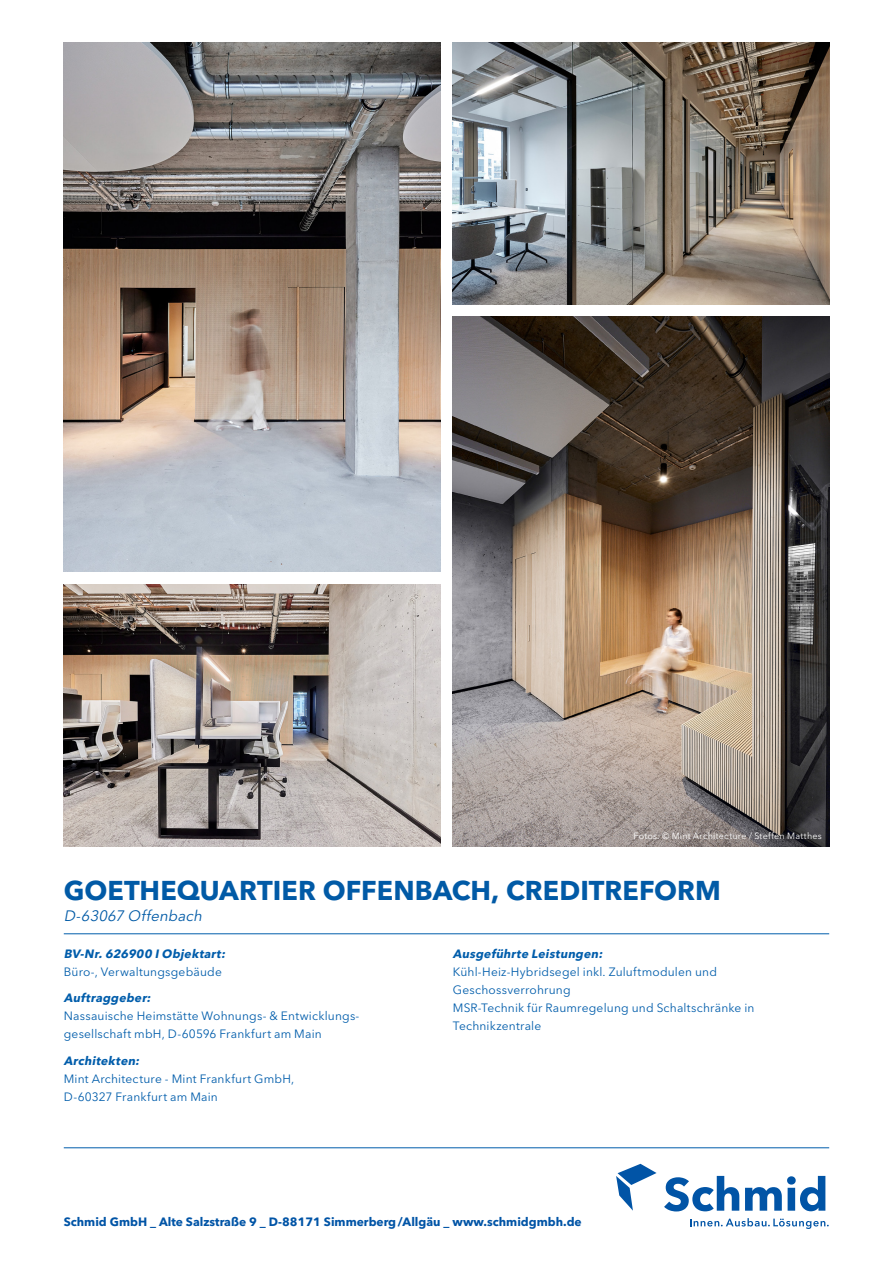
<style>
.page{position:relative;width:893px;height:1263px;background:#fff}
.page>*{position:absolute;margin:0;border:0;box-sizing:border-box;transform-origin:0 0}
.Subheadline{font:700 27px "Avenir Next LT Pro";color:#015aa6}
.Subheadline_Ort{font:italic 15px "Avenir Next LT Pro";color:#015aa6}
.Fließtext{font:12px/18px "Avenir Next LT Pro";letter-spacing:.015em;color:#015dab}
.t1{font:700 12px "Avenir Next LT Pro";color:#0154a6}
.Fließtext-2{font:9px "Avenir Next LT Pro";letter-spacing:.025em;color:#fff}
.s1{font-weight:700;font-style:italic}
</style>
<div class="page">
<svg style="left:690px;top:1218px;width:139px;height:11px"></svg>
<svg style="left:664px;top:1176px;width:161px;height:35px"></svg>
<svg style="left:616px;top:1164px;width:41px;height:47px"></svg>
<hr style="left:64px;top:1147px;width:765px;height:1px;background:#015dab">
<img style="left:64px;top:585px;width:376px;height:261px">
<img style="left:64px;top:43px;width:376px;height:529px">
<hr style="left:64px;top:933px;width:765px;height:1px;background:#015dab">
<img style="left:453px;top:317px;width:376px;height:529px">
<img style="left:453px;top:43px;width:376px;height:261px">
<p class="Fließtext-2" style="left:633px;top:831px;width:190px">Fotos: © Mint Architecture / Steffen Matthes</p>
<p class="Subheadline" style="left:64px;top:874px;width:659px">GOETHEQUARTIER OFFENBACH, CREDITREFORM</p>
<p class="Subheadline_Ort" style="left:64px;top:907px;width:143px">D-63067 Offenbach</p>
<p class="Fließtext" style="left:64px;top:944px;width:165px"><span class="s1">BV-Nr.626900 IObjektart:<br></span>Büro-, Verwaltungsgebäude</p>
<p class="Fließtext" style="left:64px;top:989px;width:297px"><span class="s1">Auftraggeber:<br></span>Nassauische Heimstätte Wohnungs- &amp; Entwicklungs&shy;gesellschaft mbH, D-60596 Frankfurt am Main</p>
<p class="Fließtext" style="left:64px;top:1051px;width:232px"><span class="s1">Architekten:<br></span>Mint Architecture - Mint Frankfurt GmbH,<br>D-60327 Frankfurt am Main</p>
<p class="Fließtext" style="left:453px;top:944px;width:303px"><span class="s1">Ausgeführte Leistungen:<br></span>Kühl-Heiz-Hybridsegel inkl. Zuluftmodulen und Geschossverrohrung<br>MSR-Technik für Raumregelung und Schaltschränke in Technikzentrale</p>
<p class="t1" style="left:64px;top:1215px;width:519px">Schmid GmbH _ Alte Salzstraße 9 _ D-88171 Simmerberg/Allgäu _ www.schmidgmbh.de</p>
</div>
